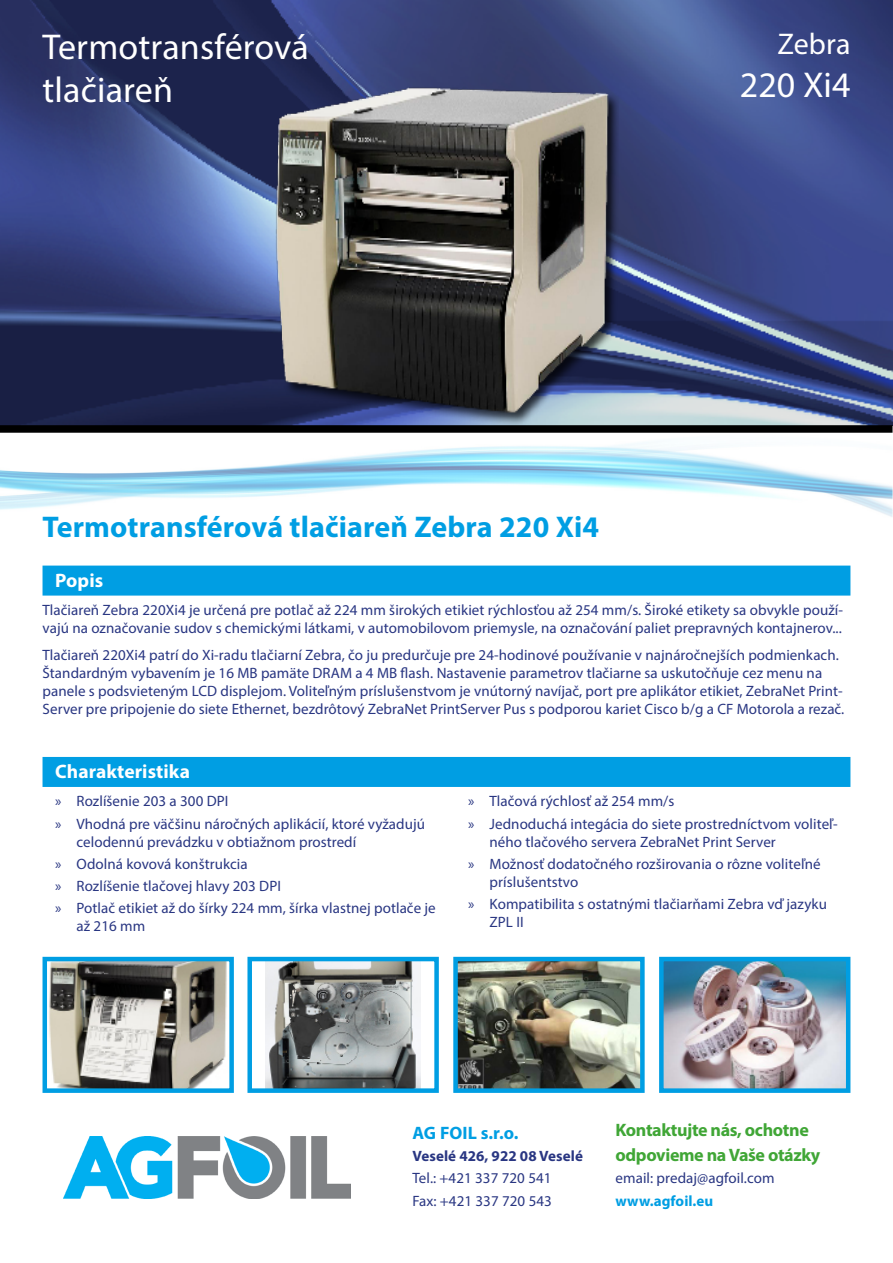
<style>
.page{position:relative;width:893px;height:1263px;background:#fff}
.page>*{position:absolute;margin:0;border:0;box-sizing:border-box;transform-origin:0 0}
.t1{font:36px/43.2px "Myriad Pro";letter-spacing:.005em;color:#fff}
.Nadpis1{font:700 30px "Myriad Pro";letter-spacing:.005em;color:#009ee3}
.t2{font:30px "Myriad Pro";color:#fff}
.Nadpis2{font:700 19.5px "Myriad Pro";letter-spacing:.005em;color:#fff}
.t3{font:700 18px/25.2px "Myriad Pro";letter-spacing:-.02em;color:#40a636}
.t4{font:700 18px "Myriad Pro";letter-spacing:.005em;color:#009ee3}
.t5{font:15px/18px "Myriad Pro";letter-spacing:.005em;color:#293682}
.t6{font:700 15px "Myriad Pro";letter-spacing:.005em;color:#293682}
.t7{font:700 15px "Myriad Pro";letter-spacing:.005em;color:#009ee3}
</style>
<div class="page">
<img style="left:0;top:0;width:892px;height:425px">
<div style="left:0;top:425px;width:892px;height:8px;background:#000"></div>
<img style="left:64px;top:1137px;width:286px;height:61px">
<div style="left:43px;top:566px;width:807px;height:30px;background:#009ee3"></div>
<div style="left:43px;top:757px;width:807px;height:30px;background:#009ee3"></div>
<img style="left:49px;top:962px;width:178px;height:126px">
<div style="left:43px;top:957px;width:191px;height:136px;border:4px solid #009ee3"></div>
<img style="left:265px;top:962px;width:156px;height:126px">
<div style="left:247px;top:957px;width:192px;height:136px;border:4px solid #009ee3"></div>
<img style="left:458px;top:962px;width:182px;height:126px">
<div style="left:453px;top:957px;width:192px;height:136px;border:4px solid #009ee3"></div>
<img style="left:664px;top:962px;width:181px;height:126px">
<div style="left:659px;top:957px;width:191px;height:136px;border:4px solid #009ee3"></div>
<img style="left:275px;top:85px;width:343px;height:340px">
<h1 class="t1" style="left:43px;top:25px;width:268px">Termotransférová tlačiareň</h1>
<h2 class="t2" style="left:777px;top:26px;width:75px">Zebra</h2>
<p class="t1" style="left:740px;top:63px;width:112px">220 Xi4</p>
<p class="Nadpis1" style="left:43px;top:507px;width:558px">Termotransférová tlačiareň Zebra 220 Xi4</p>
<p class="Nadpis2" style="left:55px;top:568px;width:49px">Popis</p>
<p class="t5" style="left:43px;top:601px;width:802px">Tlačiareň Zebra 220Xi4 je určená pre potlač až 224 mm širokých etikiet rýchlosťou až 254 mm/s. Široké etikety sa obvykle použí&shy;vajú na označovanie sudov s chemickými látkami, v automobilovom priemysle, na označování paliet prepravných kontajnerov...</p>
<p class="t5" style="left:43px;top:645px;width:803px">Tlačiareň 220Xi4 patrí do Xi-radu tlačiarní Zebra, čo ju predurčuje pre 24-hodinové používanie v najnáročnejších podmienkach.<br>Štandardným vybavením je 16 MB pamäte DRAM a 4 MB flash. Nastavenie parametrov tlačiarne sa uskutočňuje cez menu na panele s podsvieteným LCD displejom. Voliteľným príslušenstvom je vnútorný navíjač, port pre aplikátor etikiet, ZebraNet Print-Server pre pripojenie do siete Ethernet, bezdrôtový ZebraNet PrintServer Pus s podporou kariet Cisco b/g a CF Motorola a rezač.</p>
<p class="Nadpis2" style="left:55px;top:759px;width:136px">Charakteristika</p>
<p class="t5" style="left:55px;top:792px;width:175px">» Rozlíšenie 203 a 300 DPI</p>
<p class="t5" style="left:77px;top:814px;width:350px;text-indent:-21px">» Vhodná pre väčšinu náročných aplikácií, ktoré vyžadujú celodennú prevádzku v obtiažnom prostredí</p>
<p class="t5" style="left:55px;top:855px;width:194px">» Odolná kovová konštrukcia</p>
<p class="t5" style="left:55px;top:877px;width:227px">» Rozlíšenie tlačovej hlavy 203 DPI</p>
<p class="t5" style="left:77px;top:899px;width:361px;text-indent:-21px">» Potlač etikiet až do šírky 224 mm, šírka vlastnej potlače je až 216 mm</p>
<p class="t5" style="left:468px;top:792px;width:208px">» Tlačová rýchlosť až 254 mm/s</p>
<p class="t5" style="left:489px;top:814px;width:350px;text-indent:-21px">» Jednoduchá integácia do siete prostredníctvom voliteľ&shy;ného tlačového servera ZebraNet Print Server</p>
<p class="t5" style="left:489px;top:855px;width:333px;text-indent:-21px">» Možnosť dodatočného rozširovania o rôzne voliteľné príslušentstvo</p>
<p class="t5" style="left:489px;top:895px;width:339px;text-indent:-21px">» Kompatibilita s ostatnými tlačiarňami Zebra vď jazyku<br>ZPL II</p>
<p class="t4" style="left:412px;top:1121px;width:107px">AG FOIL s.r.o.</p>
<p class="t6" style="left:412px;top:1146px;width:172px">Veselé 426, 922 08 Veselé</p>
<p class="t5" style="left:412px;top:1167px;width:141px;line-height:22.2px">Tel.: +421 337 720 541<br>Fax: +421 337 720 543</p>
<p class="t3" style="left:615px;top:1116px;width:206px">Kontaktujte nás, ochotne odpovieme na Vaše otázky</p>
<p class="t5" style="left:615px;top:1169px;width:160px">email: predaj@agfoil.com</p>
<p class="t7" style="left:615px;top:1191px;width:99px">www.agfoil.eu</p>
</div>
